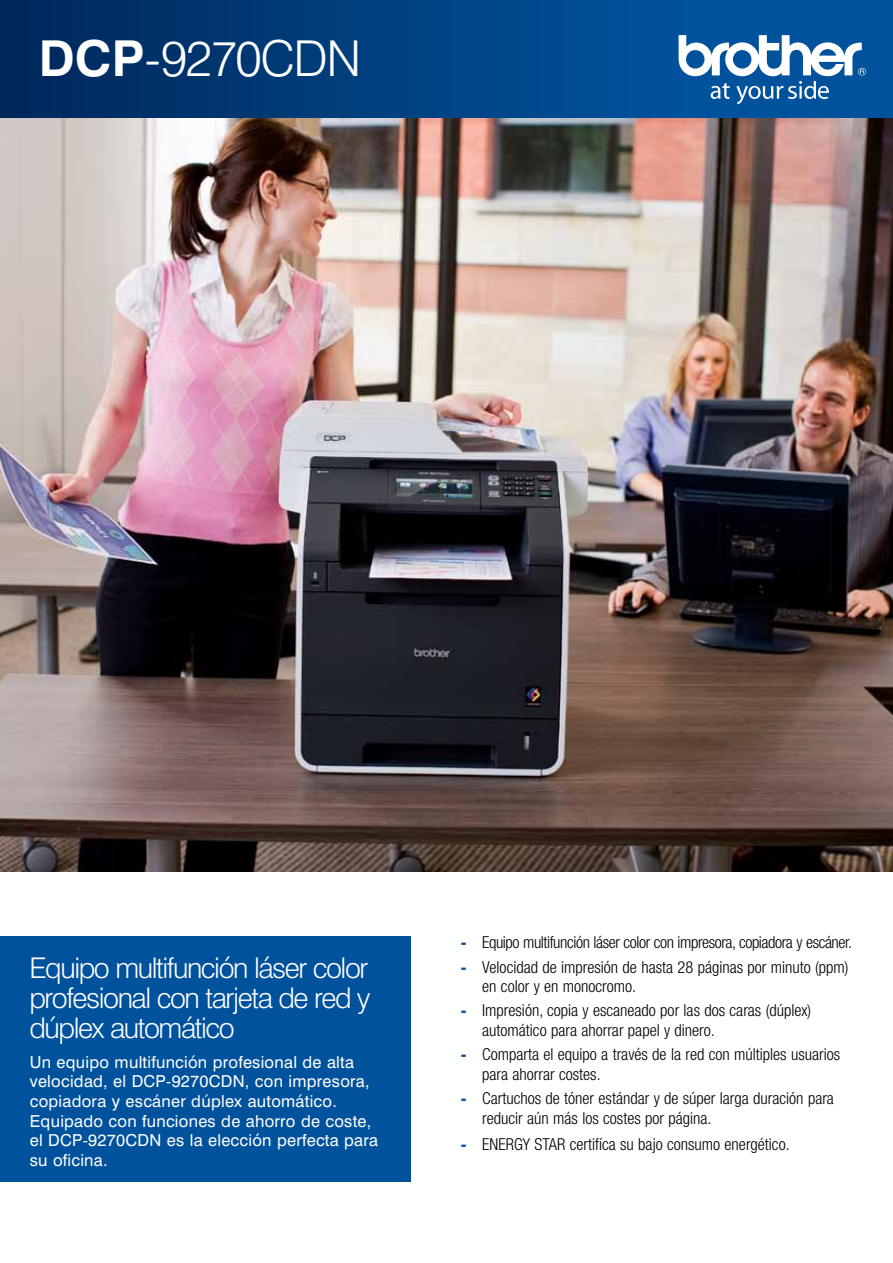
<style>
.page{position:relative;width:893px;height:1263px;background:#fff}
.page>*{position:absolute;margin:0;border:0;box-sizing:border-box;transform-origin:0 0}
.t1{font:300 49.5px "Swiss 721 BT";letter-spacing:-.03em;color:#fff}
.t2{font:300 28.5px/30px "Swiss 721 BT";letter-spacing:-.05em;color:#fff;text-align:justify}
.t3{font:300 condensed 16.5px/19.5px "Helvetica Neue";color:#000}
.t4{font:16.5px/19.5px "Swiss 721 BT";letter-spacing:.015em;color:#fff}
.t5{font:300 condensed 16.5px "Helvetica Neue";letter-spacing:-.025em;color:#000}
.s1{font-weight:700}
.s2{font-family:"Swiss 721 BT";font-weight:900;font-size:15px;color:#00529c}
</style>
<div class="page">
<div style="left:0;top:936px;width:410px;height:246px;background:#00529c"></div>
<div style="left:0;top:0;width:686px;height:119px;background:linear-gradient(to right,#00275a,#00539c)"></div>
<div style="left:685px;top:0;width:208px;height:119px;background:#00529c"></div>
<svg style="left:679px;top:35px;width:187px;height:69px"></svg>
<img style="left:0;top:119px;width:893px;height:752px">
<h1 class="t1" style="left:39px;top:28px;width:324px"><span class="s1">DCP</span>-9270CDN</h1>
<h2 class="t2" style="left:29px;top:952px;width:343px">Equipo multifunción láser color profesional con tarjeta de red y dúplex automático</h2>
<p class="t4" style="left:30px;top:1052px;width:350px">Un equipo multifunción profesional de alta velocidad, el DCP-9270CDN, con impresora, copiadora y escáner dúplex automático.<br>Equipado con funciones de ahorro de coste, el DCP-9270CDN es la elección perfecta para su oficina.</p>
<p class="t5" style="left:461px;top:933px;width:393px"><span class="s2">-</span> Equipo multifunción láser color con impresora, copiadora y escáner.</p>
<p class="t3" style="left:482px;top:957px;width:368px;text-indent:-21px"><span class="s2">-</span> Velocidad de impresión de hasta 28 páginas por minuto (ppm) en color y en monocromo.</p>
<p class="t3" style="left:482px;top:1001px;width:330px;text-indent:-21px"><span class="s2">-</span> Impresión, copia y escaneado por las dos caras (dúplex) automático para ahorrar papel y dinero.</p>
<p class="t3" style="left:482px;top:1044px;width:359px;text-indent:-21px"><span class="s2">-</span> Comparta el equipo a través de la red con múltiples usuarios para ahorrar costes.</p>
<p class="t3" style="left:482px;top:1088px;width:353px;text-indent:-22px"><span class="s2">-</span> Cartuchos de tóner estándar y de súper larga duración para reducir aún más los costes por página.</p>
<p class="t3" style="left:461px;top:1134px;width:330px"><span class="s2">-</span> ENERGY STAR certifíca su bajo consumo energético.</p>
</div>
